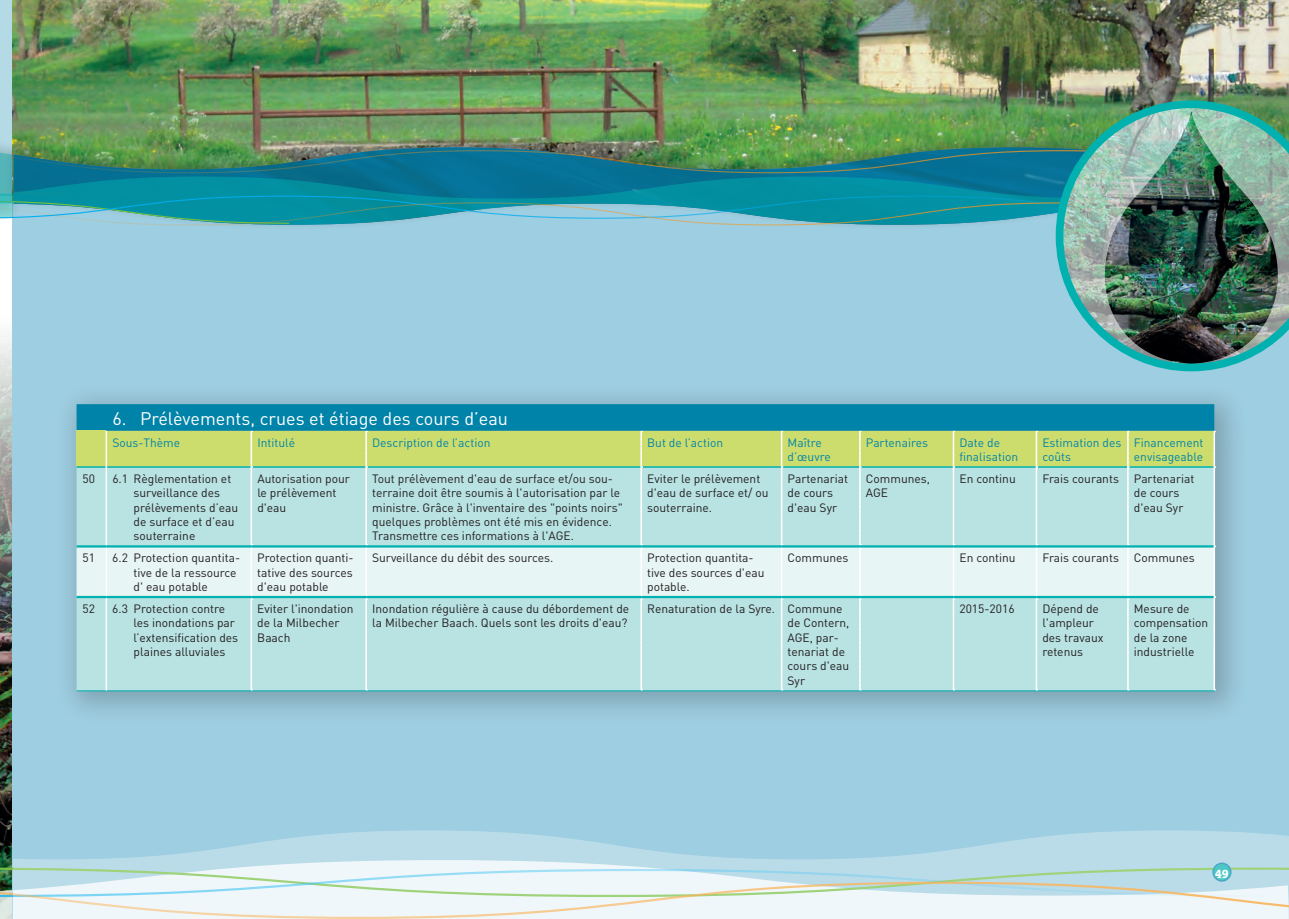
<style>
.page{position:relative;width:1289px;height:919px;background:#fff}
.page>*{position:absolute;margin:0;border:0;box-sizing:border-box;transform-origin:0 0}
.t1{font:18px "DIN";color:#fff}
.t2{font:12px/14.4px "DIN";color:#231f20}
.t3{font:12px/14.4px "DIN";color:#0083a9}
.t4{font:800 12px "The Serif";color:#fff}
</style>
<div class="page">
<img style="left:0;top:230px;width:13px;height:603px">
<div style="left:13px;top:195px;width:1275px;height:723px;background:#9ecee1"></div>
<svg style="left:13px;top:830px;width:1275px;height:88px"></svg>
<img style="left:0;top:0;width:13px;height:127px">
<div style="left:0;top:127px;width:22px;height:96px;background:#231f20;opacity:.4"></div>
<img style="left:13px;top:0;width:1275px;height:134px">
<div style="left:4px;top:134px;width:1284px;height:96px;background:#231f20;opacity:.4"></div>
<img style="left:0;top:141px;width:1055px;height:85px">
<div style="left:55px;top:382px;width:1194px;height:343px;background:#231f20;opacity:.25"></div>
<svg style="left:77px;top:404px;width:1138px;height:287px;background:#b0dbd1"></svg>
<hr style="left:106px;top:467px;width:1px;height:78px;background:#fff">
<hr style="left:106px;top:547px;width:1px;height:49px;background:#fff">
<hr style="left:106px;top:598px;width:1px;height:92px;background:#fff">
<hr style="left:106px;top:431px;width:1px;height:36px;background:#fff">
<hr style="left:77px;top:596px;width:29px;height:2px;background:#00b1b0">
<hr style="left:106px;top:596px;width:145px;height:2px;background:#00b1b0">
<hr style="left:251px;top:596px;width:115px;height:2px;background:#00b1b0">
<hr style="left:366px;top:596px;width:275px;height:2px;background:#00b1b0">
<hr style="left:641px;top:596px;width:140px;height:2px;background:#00b1b0">
<hr style="left:781px;top:596px;width:78px;height:2px;background:#00b1b0">
<hr style="left:859px;top:596px;width:94px;height:2px;background:#00b1b0">
<hr style="left:953px;top:596px;width:83px;height:2px;background:#00b1b0">
<hr style="left:1036px;top:596px;width:91px;height:2px;background:#00b1b0">
<hr style="left:1127px;top:596px;width:86px;height:2px;background:#00b1b0">
<hr style="left:77px;top:545px;width:29px;height:2px;background:#00b1b0">
<hr style="left:106px;top:545px;width:145px;height:2px;background:#00b1b0">
<hr style="left:251px;top:545px;width:115px;height:2px;background:#00b1b0">
<hr style="left:366px;top:545px;width:275px;height:2px;background:#00b1b0">
<hr style="left:641px;top:545px;width:140px;height:2px;background:#00b1b0">
<hr style="left:781px;top:545px;width:78px;height:2px;background:#00b1b0">
<hr style="left:859px;top:545px;width:94px;height:2px;background:#00b1b0">
<hr style="left:953px;top:545px;width:83px;height:2px;background:#00b1b0">
<hr style="left:1036px;top:545px;width:91px;height:2px;background:#00b1b0">
<hr style="left:1127px;top:545px;width:86px;height:2px;background:#00b1b0">
<img style="left:1055px;top:100px;width:233px;height:271px">
<h1 class="t1" style="left:112px;top:407px;width:397px">6. Prélèvements, crues et étiage des cours d’eau</h1>
<p class="t3" style="left:112px;top:435px;width:69px">Sous-Thème</p>
<p class="t3" style="left:257px;top:435px;width:39px">Intitulé</p>
<p class="t3" style="left:372px;top:435px;width:120px">Description de l’action</p>
<p class="t3" style="left:647px;top:435px;width:77px">But de l’action</p>
<p class="t3" style="left:787px;top:435px;width:45px">Maître d’œuvre</p>
<p class="t3" style="left:865px;top:435px;width:64px">Partenaires</p>
<p class="t3" style="left:959px;top:435px;width:60px">Date de finalisation</p>
<p class="t3" style="left:1042px;top:435px;width:80px">Estimation des coûts</p>
<p class="t3" style="left:1133px;top:435px;width:71px">Financement envisageable</p>
<p class="t2" style="left:83px;top:471px;width:14px">50</p>
<p class="t2" style="left:134px;top:471px;width:106px;text-indent:-21px">6.1 Règlementation et surveillance des prélèvements d’eau de surface et d’eau souterraine</p>
<p class="t2" style="left:257px;top:471px;width:94px">Autorisation pour le prélèvement d'eau</p>
<p class="t2" style="left:372px;top:471px;width:252px">Tout prélèvement d'eau de surface et/ou sou&shy;terraine doit être soumis à l'autorisation par le ministre. Grâce à l'inventaire des "points noirs" quelques problèmes ont été mis en évidence.<br>Transmettre ces informations à l'AGE.</p>
<p class="t2" style="left:647px;top:471px;width:123px">Eviter le prélèvement d'eau de surface et/ ou souterraine.</p>
<p class="t2" style="left:787px;top:471px;width:62px">Partenariat de cours d'eau Syr</p>
<p class="t2" style="left:865px;top:471px;width:66px">Communes,<br>AGE</p>
<p class="t2" style="left:959px;top:471px;width:58px">En continu</p>
<p class="t2" style="left:1133px;top:471px;width:62px;text-indent:-91px">Frais courants Partenariat de cours d'eau Syr</p>
<p class="t2" style="left:83px;top:550px;width:14px">51</p>
<p class="t2" style="left:134px;top:550px;width:108px;text-indent:-21px">6.2 Protection quantita&shy;tive de la ressource d' eau potable</p>
<p class="t2" style="left:257px;top:550px;width:98px;text-align:justify">Protection quanti&shy;tative des sources d'eau potable</p>
<p class="t2" style="left:372px;top:550px;width:183px">Surveillance du débit des sources.</p>
<p class="t2" style="left:647px;top:550px;width:119px">Protection quantita&shy;tive des sources d'eau potable.</p>
<p class="t2" style="left:787px;top:550px;width:62px">Communes</p>
<p class="t2" style="left:959px;top:550px;width:58px">En continu</p>
<p class="t2" style="left:1042px;top:550px;width:154px">Frais courants Communes</p>
<p class="t2" style="left:83px;top:601px;width:14px">52</p>
<p class="t2" style="left:134px;top:601px;width:106px;text-indent:-21px">6.3 Protection contre les inondations par l’extensification des plaines alluviales</p>
<p class="t2" style="left:257px;top:601px;width:98px">Eviter l'inondation de la Milbecher<br>Baach</p>
<p class="t2" style="left:372px;top:601px;width:258px">Inondation régulière à cause du débordement de la Milbecher Baach. Quels sont les droits d'eau?</p>
<p class="t2" style="left:787px;top:601px;width:63px;text-indent:-140px">Renaturation de la Syre. Commune de Contern,<br>AGE, par&shy;tenariat de cours d'eau<br>Syr</p>
<p class="t2" style="left:959px;top:601px;width:57px">2015-2016</p>
<p class="t2" style="left:1042px;top:601px;width:63px">Dépend de l'ampleur des travaux retenus</p>
<p class="t2" style="left:1133px;top:601px;width:76px">Mesure de compensation de la zone industrielle</p>
<p class="t4" style="left:1215px;top:861px;width:15px">49</p>
</div>
